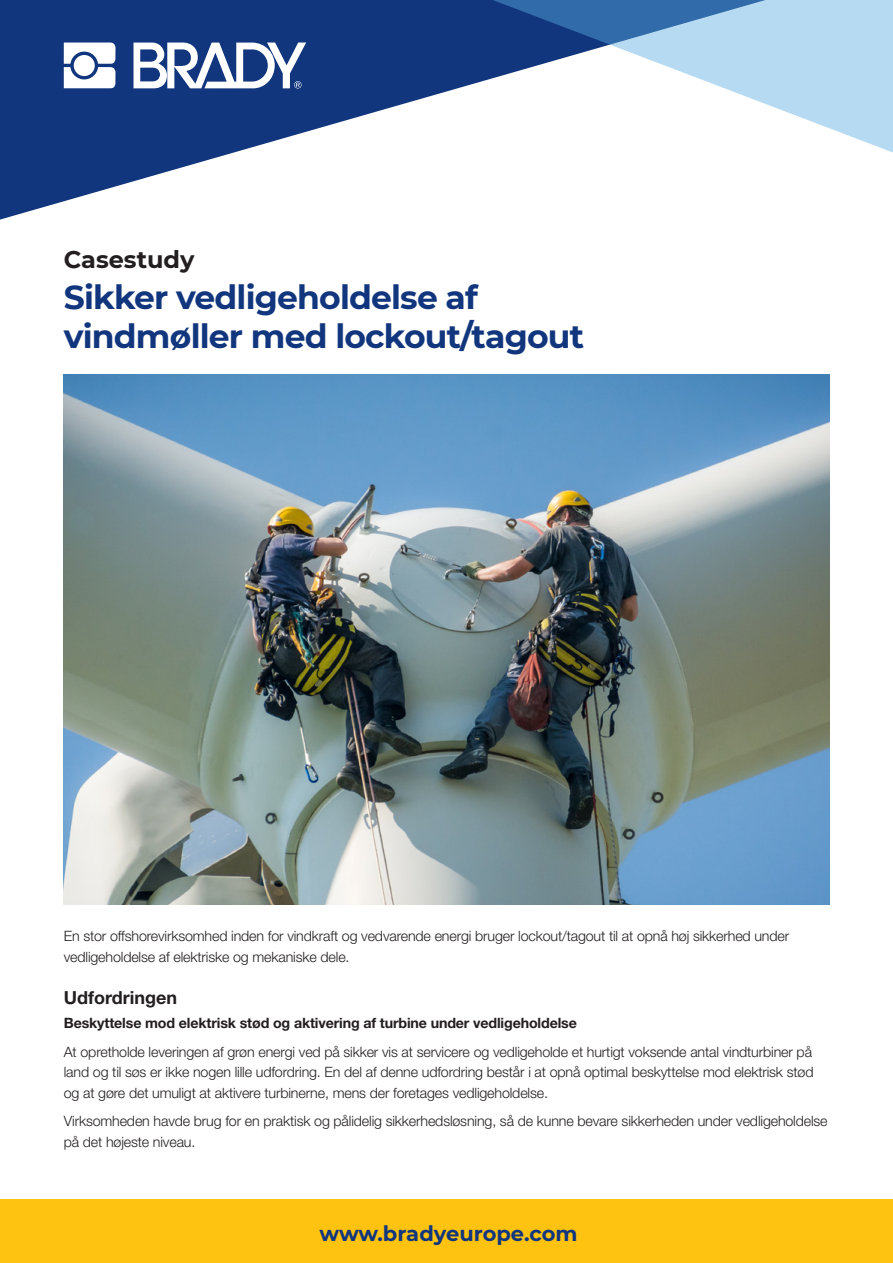
<style>
.page{position:relative;width:893px;height:1263px;background:#fff}
.page>*{position:absolute;margin:0;border:0;box-sizing:border-box;transform-origin:0 0}
.t1{font:700 33px/39px "Montserrat";letter-spacing:-.025em;color:#11367e}
.t2{font:700 24px "Montserrat";color:#231f20}
.t3{font:700 21px "Montserrat";color:#11367e}
.t4{font:700 18px "Helvetica Neue LT Std";color:#231f20}
.t5{font:300 14.25px/20.2px "Helvetica Neue LT Std";letter-spacing:-.01em;color:#231f20}
.t6{font:700 14.25px "Helvetica Neue LT Std";letter-spacing:-.01em;color:#231f20}
</style>
<div class="page">
<svg style="left:0;top:0;width:459px;height:220px;fill:#11367e"></svg>
<div style="left:0;top:1199px;width:893px;height:64px;background:#fec210"></div>
<svg style="left:459px;top:0;width:434px;height:153px"></svg>
<svg style="left:64px;top:43px;width:51px;height:45px"></svg>
<div style="left:74px;top:55px;width:21px;height:21px;background:#fff;border-radius:50%"></div>
<svg style="left:133px;top:43px;width:173px;height:45px"></svg>
<img style="left:64px;top:375px;width:765px;height:529px">
<p class="t2" style="left:64px;top:242px;width:132px">Casestudy</p>
<p class="t1" style="left:64px;top:276px;width:522px">Sikker vedligeholdelse af vindmøller med lockout/tagout</p>
<p class="t5" style="left:64px;top:926px;width:727px">En stor offshorevirksomhed inden for vindkraft og vedvarende energi bruger lockout/tagout til at opnå høj sikkerhed under vedligeholdelse af elektriske og mekaniske dele.</p>
<p class="t4" style="left:64px;top:986px;width:115px">Udfordringen</p>
<p class="t6" style="left:64px;top:1014px;width:515px">Beskyttelse mod elektrisk stød og aktivering af turbine under vedligeholdelse</p>
<p class="t5" style="left:64px;top:1042px;width:751px;text-align:justify">At opretholde leveringen af grøn energi ved på sikker vis at servicere og vedligeholde et hurtigt voksende antal vindturbiner på land og til søs er ikke nogen lille udfordring. En del af denne udfordring består i at opnå optimal beskyttelse mod elektrisk stød og at gøre det umuligt at aktivere turbinerne, mens der foretages vedligeholdelse.</p>
<p class="t5" style="left:64px;top:1111px;width:765px">Virksomheden havde brug for en praktisk og pålidelig sikkerhedsløsning, så de kunne bevare sikkerheden under vedligeholdelse på det højeste niveau.</p>
<p class="t3" style="left:320px;top:1218px;width:260px">www.bradyeurope.com</p>
</div>
